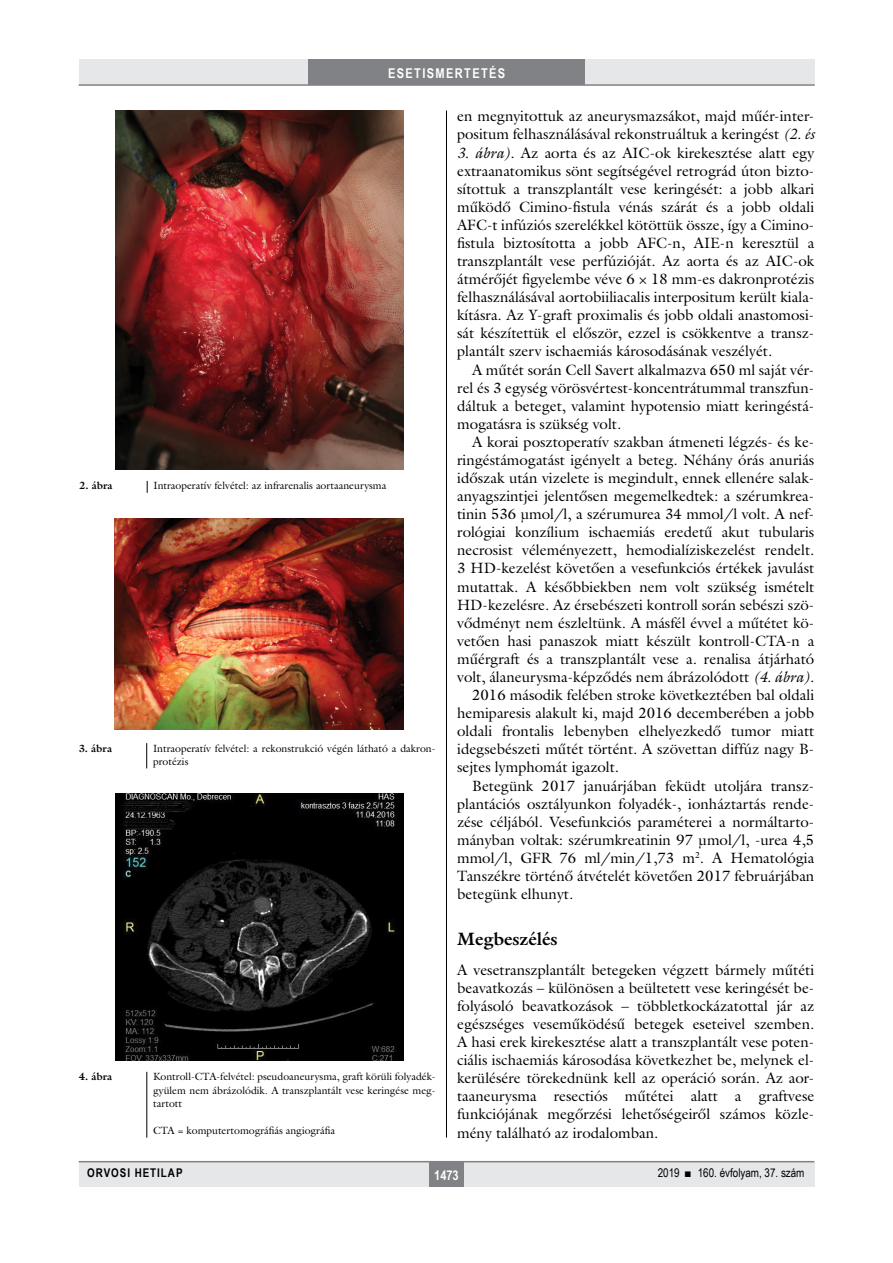
<style>
.page{position:relative;width:893px;height:1263px;background:#fff}
.page>*{position:absolute;margin:0;border:0;box-sizing:border-box;transform-origin:0 0}
.alcimbold{font:700 18px "Galliard Reg";color:#000}
.Body_Text{font:15px/18.1px "Galliard Reg";color:#000}
.Body_tompa{font:15px/18.1px "Galliard Reg";color:#000;text-align:justify}
.t1{font:700 13.5px "Arial Narrow";letter-spacing:.1em;color:#fff}
.t2{font:12px "Arial Narrow";color:#000}
.t3{font:700 12px "Arial Narrow";letter-spacing:.08em;color:#000}
.kepalairas2{font:10.5px/13.5px "Galliard Reg";color:#000}
.kepalairas1{font:700 10.5px "Galliard Reg";color:#000}
.s1{font-style:italic}
</style>
<div class="page">
<div style="left:79px;top:1161px;width:735px;height:25px;background:#e6e7e8"></div>
<div style="left:429px;top:1161px;width:34px;height:25px;background:#808285"></div>
<hr style="left:79px;top:1161px;width:735px;height:1px;background:#808285">
<div style="left:79px;top:60px;width:735px;height:25px;background:#e6e7e8"></div>
<div style="left:308px;top:60px;width:277px;height:25px;background:#808285"></div>
<hr style="left:79px;top:84px;width:736px;height:2px;background:#808285">
<hr style="left:446px;top:111px;width:1px;height:1026px;background:#000">
<svg style="left:147px;top:481px;width:1px;height:12px"></svg>
<img style="left:116px;top:111px;width:287px;height:358px">
<img style="left:115px;top:518px;width:289px;height:212px">
<svg style="left:146px;top:743px;width:1px;height:25px"></svg>
<img style="left:115px;top:793px;width:289px;height:268px">
<hr style="left:146px;top:1072px;width:1px;height:66px;background:#000">
<p class="t1" style="left:388px;top:63px;width:119px">ESETISMERTETÉS</p>
<p class="Body_Text" style="left:457px;top:107px;width:359px">en megnyitottuk az aneurysmazsákot, majd műér-inter&shy;positum felhasználásával rekonstruáltuk a keringést <span class="s1">(2. és</span></p>
<p class="Body_Text" style="left:457px;top:143px;width:359px"><span class="s1">3. ábra)</span>. Az aorta és az AIC-ok kirekesztése alatt egy extraanatomikus sönt segítségével retrográd úton bizto&shy;sítottuk a transzplantált vese keringését: a jobb alkari működő Cimino-fistula vénás szárát és a jobb oldali AFC-t infúziós szerelékkel kötöttük össze, így a Cimino&shy;fistula biztosította a jobb AFC-n, AIE-n keresztül a transzplantált vese perfúzióját. Az aorta és az AIC-ok átmérőjét figyelembe véve 6 × 18 mm-es dakronprotézis felhasználásával aortobiiliacalis interpositum került kiala&shy;kításra. Az Y-graft proximalis és jobb oldali anastomosi&shy;sát készítettük el először, ezzel is csökkentve a transz&shy;plantált szerv ischaemiás károsodásának veszélyét.</p>
<p class="Body_Text" style="left:457px;top:360px;width:359px;text-align:justify;text-indent:15px">A műtét során Cell Savert alkalmazva 650 ml saját vér&shy;rel és 3 egység vörösvértest-koncentrátummal transzfun&shy;dáltuk a beteget, valamint hypotensio miatt keringéstá&shy;mogatásra is szükség volt.</p>
<p class="Body_Text" style="left:457px;top:432px;width:359px;text-align:justify;text-indent:15px">A korai posztoperatív szakban átmeneti légzés- és ke&shy;ringéstámogatást igényelt a beteg. Néhány órás anuriás időszak után vizelete is megindult, ennek ellenére salak&shy;anyagszintjei jelentősen megemelkedtek: a szérumkrea&shy;tinin 536 µmol/l, a szérumurea 34 mmol/l volt. A nef&shy;rológiai konzílium ischaemiás eredetű akut tubularis necrosist véleményezett, hemodialíziskezelést rendelt.<br>3 HD-kezelést követően a vesefunkciós értékek javulást mutattak. A későbbiekben nem volt szükség ismételt HD-kezelésre. Az érsebészeti kontroll során sebészi szö&shy;vődményt nem észleltünk. A másfél évvel a műtétet kö&shy;vetően hasi panaszok miatt készült kontroll-CTA-n a műérgraft és a transzplantált vese a. renalisa átjárható volt, álaneurysma-képződés nem ábrázolódott <span class="s1">(4. ábra)</span>.</p>
<p class="Body_Text" style="left:457px;top:686px;width:359px;text-align:justify;text-indent:15px">2016 második felében stroke következtében bal oldali hemiparesis alakult ki, majd 2016 decemberében a jobb oldali frontalis lebenyben elhelyezkedő tumor miatt idegsebészeti műtét történt. A szövettan diffúz nagy B&shy;sejtes lymphomát igazolt.</p>
<p class="Body_Text" style="left:457px;top:776px;width:359px;text-indent:15px">Betegünk 2017 januárjában feküdt utoljára transz&shy;plantációs osztályunkon folyadék-, ionháztartás rende&shy;zése céljából. Vesefunkciós paraméterei a normáltarto&shy;mányban voltak: szérumkreatinin 97 µmol/l, -urea 4,5 mmol/l, GFR 76 ml/min/1,73 m<sup>2</sup>. A Hematológia Tanszékre történő átvételét követően 2017 februárjában betegünk elhunyt.</p>
<p class="alcimbold" style="left:457px;top:927px;width:102px">Megbeszélés</p>
<p class="Body_tompa" style="left:457px;top:960px;width:359px">A vesetranszplantált betegeken végzett bármely műtéti beavatkozás – különösen a beültetett vese keringését be&shy;folyásoló beavatkozások – többletkockázatottal jár az egészséges veseműködésű betegek eseteivel szemben.<br>A hasi erek kirekesztése alatt a transzplantált vese poten&shy;ciális ischaemiás károsodása következhet be, melynek el&shy;kerülésére törekednünk kell az operáció során. Az aor&shy;taaneurysma resectiós műtétei alatt a graftvese funkciójának megőrzési lehetőségeiről számos közle&shy;mény található az irodalomban.</p>
<p class="kepalairas1" style="left:79px;top:479px;width:35px">2. ábra</p>
<p class="kepalairas2" style="left:154px;top:479px;width:234px">Intraoperatív felvétel: az infrarenalis aortaaneurysma</p>
<p class="kepalairas1" style="left:79px;top:741px;width:35px">3. ábra</p>
<p class="kepalairas2" style="left:153px;top:741px;width:284px">Intraoperatív felvétel: a rekonstrukció végén látható a dakron&shy;protézis</p>
<p class="kepalairas1" style="left:79px;top:1070px;width:35px">4. ábra</p>
<p class="kepalairas2" style="left:153px;top:1070px;width:284px;text-align:justify">Kontroll-CTA-felvétel: pseudoaneurysma, graft körüli folyadék&shy;gyülem nem ábrázolódik. A transzplantált vese keringése meg&shy;tartott</p>
<p class="kepalairas2" style="left:153px;top:1124px;width:183px">CTA = komputertomográfiás angiográfia</p>
<p class="t3" style="left:87px;top:1164px;width:97px">ORVOSI HETILAP</p>
<p class="t1" style="left:434px;top:1165px;width:26px">1473</p>
<p class="t2" style="left:658px;top:1164px;width:148px">2019 ■ 160. évfolyam, 37. szám</p>
</div>
